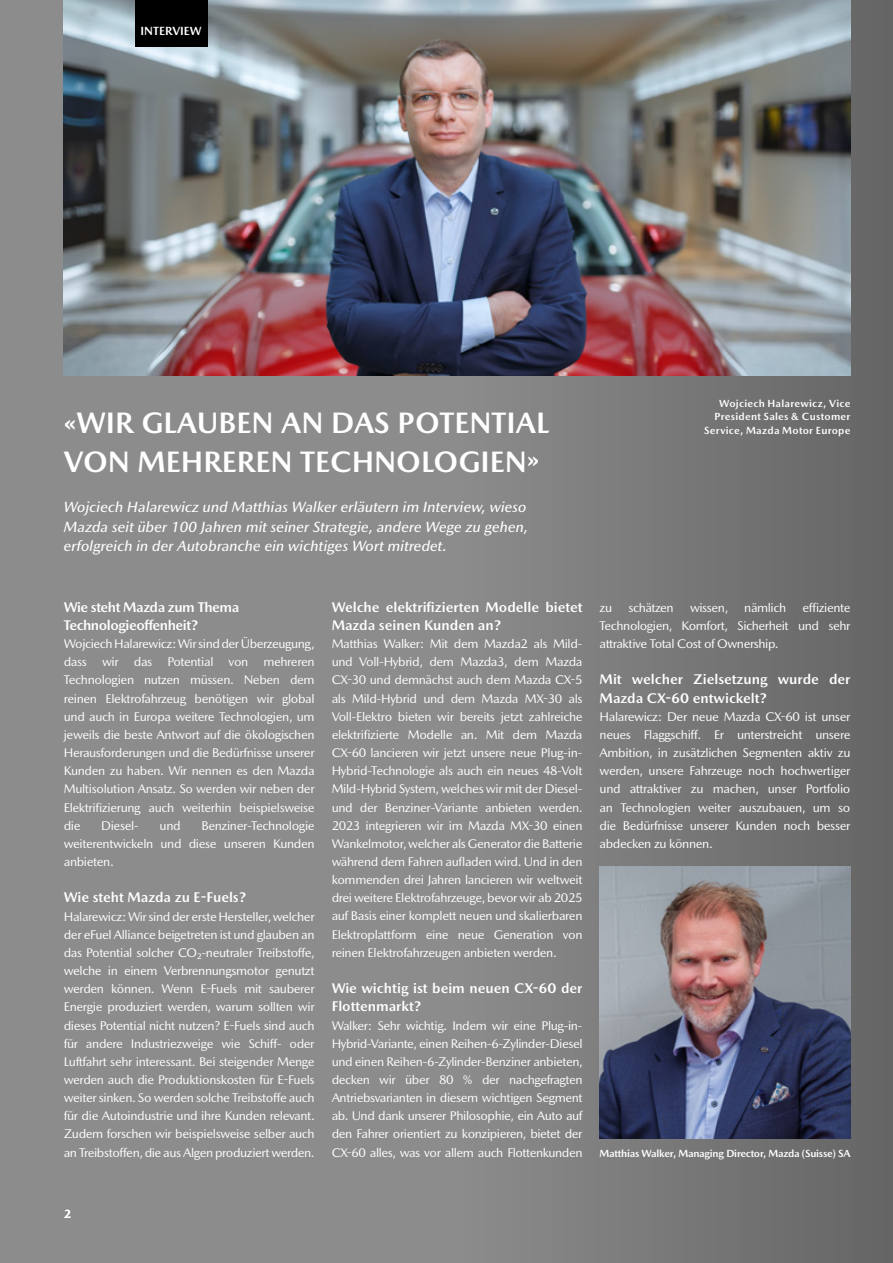
<style>
.page{position:relative;width:893px;height:1263px;background:#fff}
.page>*{position:absolute;margin:0;border:0;box-sizing:border-box;transform-origin:0 0}
.t1{font:700 30px/39px "Mazda Type";color:#fff}
.t2{font:italic 500 15px/19.5px "Mazda Type";color:#fff}
.t3{font:700 14.25px/18.1px "Mazda Type";color:#fff}
.t4{font:700 14.25px/18.1px "Mazda Type";letter-spacing:-.03em;color:#fff}
.t5{font:12.75px/18.1px "Mazda Type";letter-spacing:-.035em;color:#fff;text-align:justify}
.t6{font:700 12px "Mazda Type";color:#fff}
.t7{font:700 10.5px/13.5px "Mazda Type";letter-spacing:.02em;color:#fff;text-align:right}
.t8{font:700 10.5px "Mazda Type";letter-spacing:-.02em;color:#fff}
</style>
<div class="page">
<div style="left:0;top:0;width:893px;height:1263px;background:linear-gradient(to right,#969696,#6f6f6f)"></div>
<img style="left:64px;top:0;width:786px;height:376px">
<img style="left:600px;top:866px;width:250px;height:273px">
<div style="left:135px;top:0;width:72px;height:47px;background:#000"></div>
<p class="t6" style="left:141px;top:24px;width:63px">INTERVIEW</p>
<h1 class="t1" style="left:64px;top:403px;width:487px">«WIR GLAUBEN AN DAS POTENTIAL<br>VON MEHREREN TECHNOLOGIEN»</h1>
<p class="t2" style="left:63px;top:497px;width:466px">Wojciech Halarewicz und Matthias Walker erläutern im Interview, wieso<br>Mazda seit über 100 Jahren mit seiner Strategie, andere Wege zu gehen, erfolgreich in der Autobranche ein wichtiges Wort mitredet.</p>
<p class="t7" style="left:704px;top:396px;width:148px">Wojciech Halarewicz, Vice<br>President Sales &amp; Customer<br>Service, Mazda Motor Europe</p>
<p class="t4" style="left:64px;top:598px;width:177px">Wie steht Mazda zum Thema<br>Technologieoffenheit?</p>
<p class="t5" style="left:64px;top:635px;width:253px">Wojciech Halarewicz: Wir sind der Überzeugung, dass wir das Potential von mehreren Technologien nutzen müssen. Neben dem reinen Elektrofahrzeug benötigen wir global und auch in Europa weitere Technologien, um jeweils die beste Antwort auf die ökologischen Herausforderungen und die Bedürfnisse unserer Kunden zu haben. Wir nennen es den Mazda Multisolution Ansatz. So werden wir neben der Elektrifizierung auch weiterhin beispielsweise die</p>
<p class="t5" style="left:64px;top:816px;width:252px;text-indent:138px">Benziner-Technologie weiterentwickeln und diese unseren Kunden anbieten.</p>
<p class="t3" style="left:64px;top:888px;width:184px">Wie steht Mazda zu E-Fuels?</p>
<p class="t5" style="left:64px;top:907px;width:253px">Halarewicz: Wir sind der erste Hersteller, welcher der eFuel Alliance beigetreten ist und glauben an das Potential solcher CO₂-neutraler Treibstoffe, welche in einem Verbrennungsmotor genutzt werden können. Wenn E-Fuels mit sauberer Energie produziert werden, warum sollten wir dieses Potential nicht nutzen? E-Fuels sind auch für andere Industriezweige wie Schiff- oder Luftfahrt sehr interessant. Bei steigender Menge werden auch die Produktionskosten für E-Fuels weiter sinken. So werden solche Treibstoffe auch für die Autoindustrie und ihre Kunden relevant.<br>Zudem forschen wir beispielsweise selber auch an Treibstoffen, die aus Algen produziert werden.</p>
<p class="t5" style="left:101px;top:816px;width:39px">Diesel-</p>
<p class="t5" style="left:160px;top:816px;width:23px">und</p>
<p class="t3" style="left:332px;top:598px;width:252px">Welche elektrifizierten Modelle bietet<br>Mazda seinen Kunden an?</p>
<p class="t5" style="left:332px;top:635px;width:253px">Matthias Walker: Mit dem Mazda2 als Mild&shy;und Voll-Hybrid, dem Mazda3, dem Mazda CX-30 und demnächst auch dem Mazda CX-5 als Mild-Hybrid und dem Mazda MX-30 als Voll-Elektro bieten wir bereits jetzt zahlreiche elektrifizierte Modelle an. Mit dem Mazda CX-60 lancieren wir jetzt unsere neue Plug-in-Hybrid-Technologie als auch ein neues 48-Volt Mild-Hybrid System, welches wir mit der Diesel&shy;und der Benziner-Variante anbieten werden.<br>2023 integrieren wir im Mazda MX-30 einen Wankelmotor, welcher als Generator die Batterie während dem Fahren aufladen wird. Und in den kommenden drei Jahren lancieren wir weltweit drei weitere Elektrofahrzeuge, bevor wir ab 2025 auf Basis einer komplett neuen und skalierbaren Elektroplattform eine neue Generation von reinen Elektrofahrzeugen anbieten werden.</p>
<p class="t3" style="left:332px;top:979px;width:252px">Wie wichtig ist beim neuen CX-60 der<br>Flottenmarkt?</p>
<p class="t5" style="left:332px;top:1016px;width:253px">Walker: Sehr wichtig. Indem wir eine Plug-in-Hybrid-Variante, einen Reihen-6-Zylinder-Diesel und einen Reihen-6-Zylinder-Benziner anbieten, decken wir über 80 % der nachgefragten Antriebsvarianten in diesem wichtigen Segment ab. Und dank unserer Philosophie, ein Auto auf den Fahrer orientiert zu konzipieren, bietet der CX-60 alles, was vor allem auch Flottenkunden</p>
<p class="t5" style="left:600px;top:598px;width:252px;text-indent:203px">effiziente Technologien, Komfort, Sicherheit und sehr attraktive Total Cost of Ownership.</p>
<p class="t3" style="left:600px;top:670px;width:252px">Mit welcher Zielsetzung wurde der<br>Mazda CX-60 entwickelt?</p>
<p class="t5" style="left:600px;top:707px;width:252px">Halarewicz: Der neue Mazda CX-60 ist unser neues Flaggschiff. Er unterstreicht unsere Ambition, in zusätzlichen Segmenten aktiv zu werden, unsere Fahrzeuge noch hochwertiger und attraktiver zu machen, unser Portfolio an Technologien weiter auszubauen, um so die Bedürfnisse unserer Kunden noch besser abdecken zu können.</p>
<p class="t5" style="left:600px;top:598px;width:14px">zu</p>
<p class="t5" style="left:628px;top:598px;width:47px">schätzen</p>
<p class="t5" style="left:690px;top:598px;width:98px">wissen, nämlich</p>
<p class="t8" style="left:600px;top:1147px;width:252px">Matthias Walker, Managing Director, Mazda (Suisse) SA</p>
<p class="t6" style="left:64px;top:1206px;width:9px">2</p>
</div>
